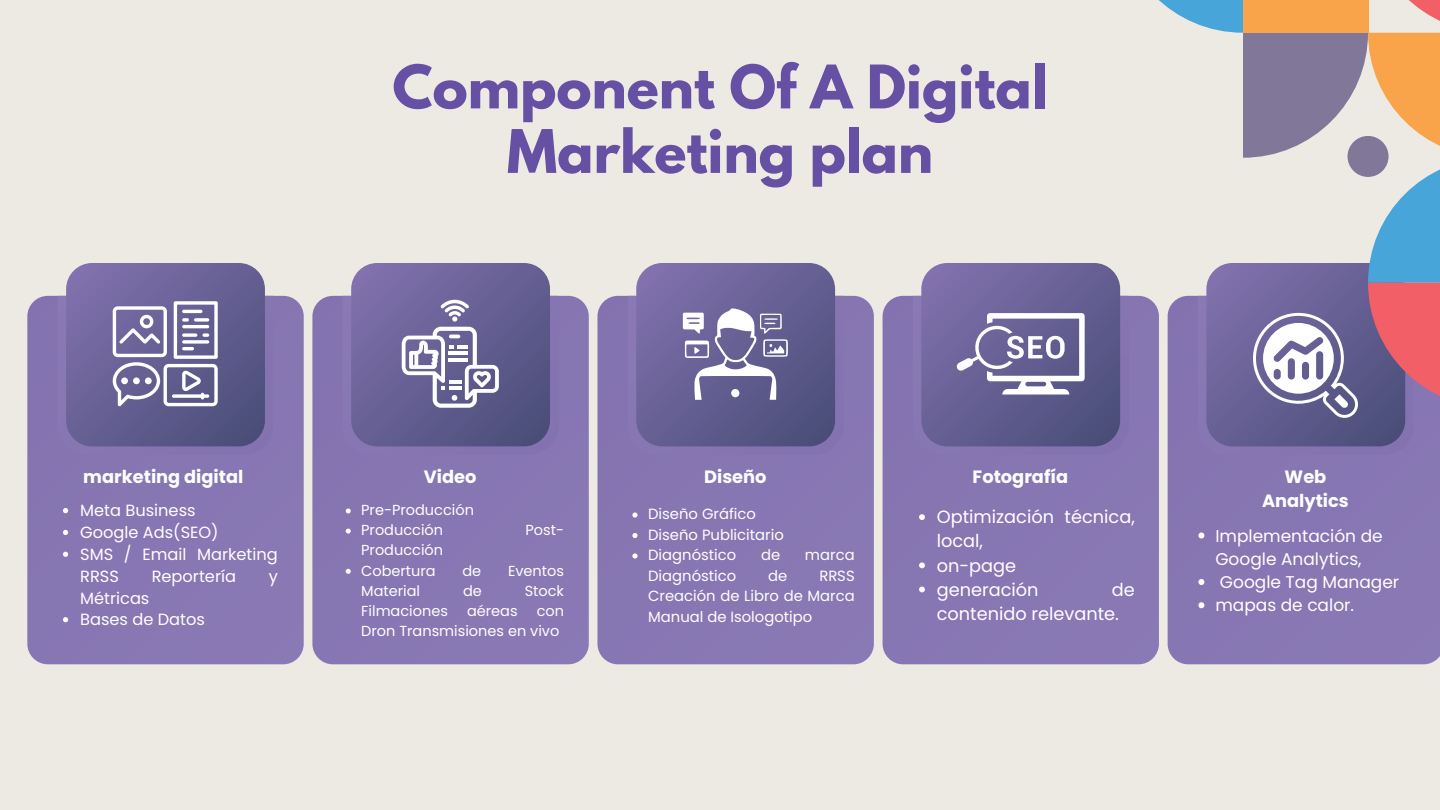
<style>
.page{position:relative;width:1440px;height:810px;background:#edeae4}
.page>*{position:absolute;margin:0;border:0;box-sizing:border-box;transform-origin:0 0}
.t1{font:700 53.2px/64.5px "League Spartan";color:#6550a4;text-align:center}
.t2{font:700 17.8px/24.1px "Poppins";color:#fff;text-align:center}
.t3{font:17.7px/24.1px "Poppins";color:#fff}
.t4{font:17px/23.2px "Poppins";color:#fff}
.t5{font:16.2px/21.8px "Poppins";color:#fff}
.t6{font:14.8px/20.5px "Poppins";color:#fff;text-align:justify}
.t7{font:14.5px/20.1px "Poppins";color:#fff}
</style>
<div class="page">
<div style="left:27px;top:296px;width:277px;height:368px;background:#8676b3;border-radius:21px"></div>
<div style="left:66px;top:263px;width:199px;height:183px;background:linear-gradient(to right,#8272ae,#615d8f);border-radius:26px"></div>
<div style="left:312px;top:296px;width:277px;height:368px;background:#8676b3;border-radius:21px"></div>
<div style="left:351px;top:263px;width:199px;height:183px;background:linear-gradient(to right,#8272af,#615d8f);border-radius:26px"></div>
<div style="left:597px;top:296px;width:277px;height:368px;background:#8676b3;border-radius:21px"></div>
<div style="left:636px;top:263px;width:199px;height:183px;background:linear-gradient(to right,#8272af,#615d8f);border-radius:26px"></div>
<div style="left:883px;top:296px;width:276px;height:368px;background:#8676b3;border-radius:21px"></div>
<div style="left:1168px;top:455px;width:272px;height:209px;background:#8776b3"></div>
<svg style="left:636px;top:296px;width:199px;height:151px;background:#706b9a"></svg>
<svg style="left:66px;top:296px;width:199px;height:151px;background:#75709d"></svg>
<svg style="left:351px;top:296px;width:199px;height:151px;background:#716d9b"></svg>
<svg style="left:63px;top:508px;width:5px;height:5px"></svg>
<svg style="left:63px;top:530px;width:5px;height:5px"></svg>
<svg style="left:63px;top:552px;width:5px;height:5px"></svg>
<svg style="left:63px;top:617px;width:5px;height:5px"></svg>
<svg style="left:346px;top:508px;width:5px;height:6px"></svg>
<svg style="left:346px;top:529px;width:5px;height:5px"></svg>
<svg style="left:346px;top:569px;width:5px;height:5px"></svg>
<svg style="left:632px;top:512px;width:6px;height:6px"></svg>
<svg style="left:632px;top:533px;width:6px;height:5px"></svg>
<svg style="left:632px;top:553px;width:6px;height:6px"></svg>
<svg style="left:919px;top:514px;width:6px;height:6px"></svg>
<svg style="left:919px;top:562px;width:6px;height:6px"></svg>
<svg style="left:919px;top:587px;width:6px;height:5px"></svg>
<svg style="left:1198px;top:533px;width:6px;height:6px"></svg>
<svg style="left:1198px;top:579px;width:6px;height:6px"></svg>
<svg style="left:1198px;top:602px;width:6px;height:6px"></svg>
<svg style="left:913px;top:0;width:527px;height:455px"></svg>
<div style="left:1348px;top:136px;width:41px;height:41px;background:#817799;border-radius:50%"></div>
<p class="t1" style="left:392px;top:62px;width:657px">Component Of A Digital<br>Marketing plan</p>
<p class="t2" style="left:83px;top:464px;width:162px">marketing digital</p>
<p class="t5" style="left:80px;top:500px;width:117px">Meta Business</p>
<h2 class="t5" style="left:80px;top:522px;width:140px">Google Ads(SEO)</h2>
<p class="t5" style="left:80px;top:543px;width:199px">SMS / Email Marketing<br>RRSS</p>
<p class="t5" style="left:152px;top:565px;width:86px">Reportería</p>
<p class="t5" style="left:269px;top:565px;width:11px">y</p>
<p class="t5" style="left:80px;top:587px;width:71px">Métricas</p>
<p class="t5" style="left:80px;top:609px;width:126px">Bases de Datos</p>
<p class="t2" style="left:424px;top:464px;width:54px">Video</p>
<p class="t7" style="left:361px;top:500px;width:114px">Pre-Producción</p>
<p class="t7" style="left:361px;top:520px;width:84px">Producción</p>
<p class="t7" style="left:526px;top:520px;width:40px">Post-</p>
<p class="t7" style="left:361px;top:540px;width:84px">Producción</p>
<h1 class="t7" style="left:361px;top:560px;width:76px">Cobertura</h1>
<h1 class="t7" style="left:462px;top:560px;width:20px">de</h1>
<h1 class="t7" style="left:508px;top:560px;width:58px">Eventos</h1>
<h1 class="t7" style="left:361px;top:581px;width:60px">Material</h1>
<h1 class="t7" style="left:463px;top:581px;width:20px">de</h1>
<h1 class="t7" style="left:525px;top:581px;width:41px">Stock</h1>
<h1 class="t7" style="left:361px;top:601px;width:88px">Filmaciones</h1>
<h1 class="t7" style="left:467px;top:601px;width:52px">aéreas</h1>
<h1 class="t7" style="left:361px;top:601px;width:204px;text-indent:175px">con<br>Dron Transmisiones en vivo</h1>
<p class="t2" style="left:704px;top:464px;width:64px">Diseño</p>
<p class="t6" style="left:648px;top:504px;width:109px">Diseño Gráfico</p>
<h2 class="t6" style="left:648px;top:524px;width:137px">Diseño Publicitario</h2>
<p class="t6" style="left:648px;top:545px;width:90px">Diagnóstico</p>
<p class="t6" style="left:761px;top:545px;width:21px">de</p>
<p class="t6" style="left:805px;top:545px;width:51px">marca</p>
<p class="t6" style="left:648px;top:565px;width:90px">Diagnóstico</p>
<p class="t6" style="left:768px;top:565px;width:21px">de</p>
<p class="t6" style="left:648px;top:565px;width:208px;text-indent:171px">RRSS Creación de Libro de Marca Manual de Isologotipo</p>
<h2 class="t2" style="left:973px;top:464px;width:97px">Fotografía</h2>
<p class="t3" style="left:937px;top:505px;width:200px">Optimización técnica, local,</p>
<p class="t3" style="left:937px;top:553px;width:81px">on-page</p>
<p class="t3" style="left:937px;top:577px;width:103px">generación</p>
<p class="t3" style="left:937px;top:577px;width:200px;text-indent:175px">de contenido relevante.</p>
<p class="t2" style="left:1262px;top:464px;width:88px">Web<br>Analytics</p>
<p class="t4" style="left:1215px;top:524px;width:169px">Implementación de<br>Google Analytics,</p>
<p class="t4" style="left:1220px;top:570px;width:181px">Google Tag Manager</p>
<p class="t4" style="left:1215px;top:594px;width:140px">mapas de calor.</p>
</div>
